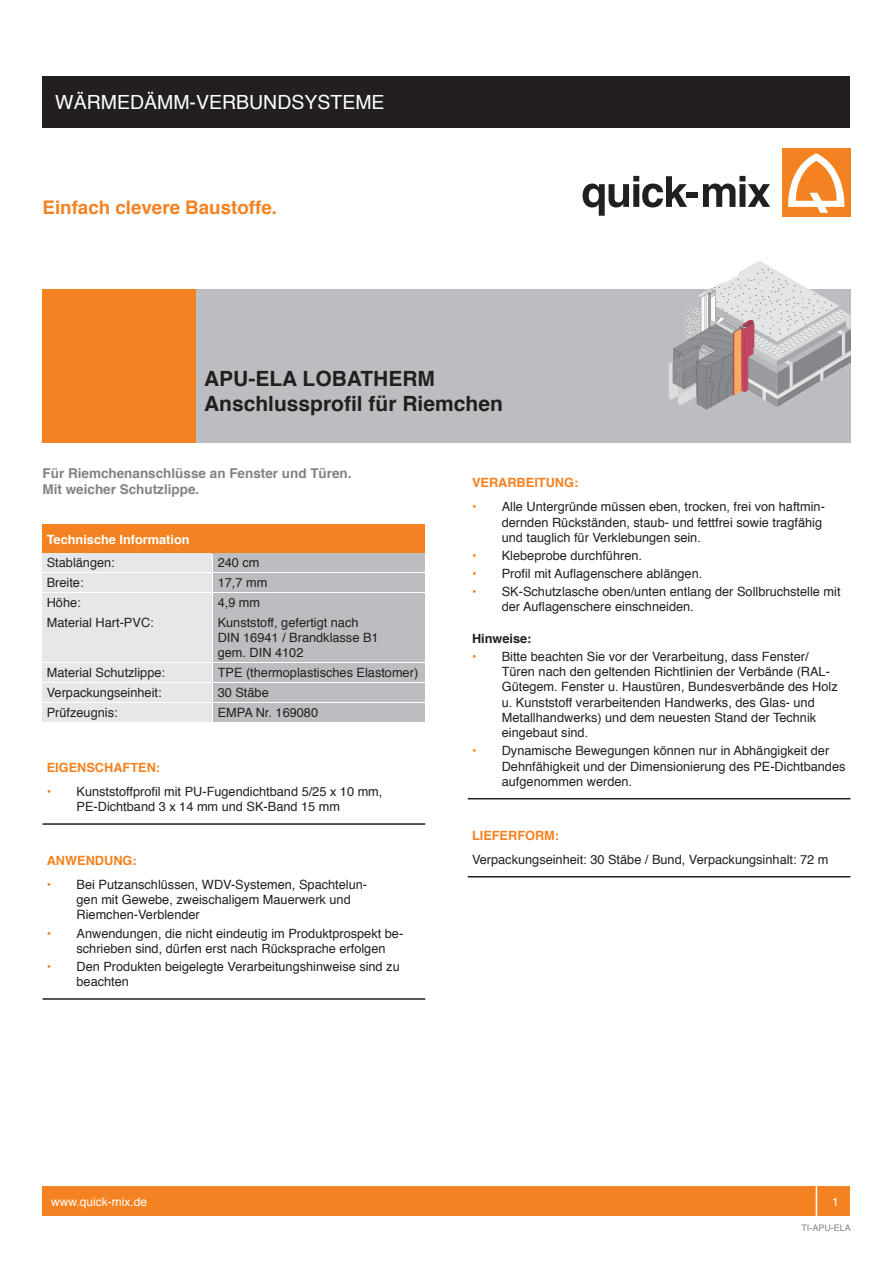
<style>
.page{position:relative;width:893px;height:1263px;background:#fff}
.page>*{position:absolute;margin:0;border:0;box-sizing:border-box;transform-origin:0 0}
.t1{font:700 21px "Helvetica";color:#231f20}
.t2{font:19.5px "Helvetica";color:#fff}
.t3{font:700 18.75px "Helvetica";color:#f58220}
.t4{font:700 13.5px "Helvetica";color:#808285}
.t5{font:12.75px/15.3px "Helvetica";color:#231f20}
.t6{font:700 12.75px "Helvetica";color:#f58220}
.t7{font:700 12.75px "Helvetica";color:#fff}
.t8{font:700 12.75px "Helvetica";color:#231f20}
.t9{font:12px "Helvetica";color:#fff}
.t10{font:9px "Helvetica";color:#808285}
</style>
<div class="page">
<div style="left:43px;top:77px;width:807px;height:51px;background:#231f20"></div>
<svg style="left:583px;top:176px;width:104px;height:40px"></svg>
<div style="left:686px;top:192px;width:12px;height:6px;background:#231f20"></div>
<svg style="left:703px;top:176px;width:67px;height:31px"></svg>
<div style="left:782px;top:149px;width:68px;height:68px;background:#f58220"></div>
<svg style="left:788px;top:153px;width:57px;height:60px"></svg>
<div style="left:43px;top:1186px;width:807px;height:30px;background:#f58220"></div>
<div style="left:816px;top:1181px;width:39px;height:40px;border:2px solid #fff"></div>
<div style="left:191px;top:289px;width:659px;height:153px;background:#bcbdc0"></div>
<div style="left:43px;top:289px;width:153px;height:153px;background:#f58220"></div>
<img style="left:669px;top:261px;width:181px;height:149px">
<div style="left:43px;top:524px;width:382px;height:30px;background:#f58220"></div>
<div style="left:43px;top:554px;width:169px;height:18px;background:#e6e7e9"></div>
<div style="left:213px;top:554px;width:212px;height:18px;background:#bcbdc0"></div>
<div style="left:43px;top:573px;width:169px;height:19px;background:#e6e7e9"></div>
<div style="left:213px;top:573px;width:212px;height:19px;background:#bcbdc0"></div>
<div style="left:43px;top:593px;width:169px;height:19px;background:#e6e7e9"></div>
<div style="left:213px;top:593px;width:212px;height:19px;background:#bcbdc0"></div>
<div style="left:43px;top:613px;width:169px;height:49px;background:#e6e7e9"></div>
<div style="left:213px;top:613px;width:212px;height:49px;background:#bcbdc0"></div>
<div style="left:43px;top:663px;width:169px;height:19px;background:#e6e7e9"></div>
<div style="left:213px;top:663px;width:212px;height:19px;background:#bcbdc0"></div>
<div style="left:43px;top:683px;width:169px;height:18px;background:#e6e7e9"></div>
<div style="left:213px;top:683px;width:212px;height:18px;background:#bcbdc0"></div>
<div style="left:43px;top:703px;width:169px;height:18px;background:#e6e7e9"></div>
<div style="left:213px;top:703px;width:212px;height:18px;background:#bcbdc0"></div>
<hr style="left:43px;top:823px;width:382px;height:2px;background:#231f20">
<hr style="left:43px;top:998px;width:382px;height:2px;background:#231f20">
<hr style="left:468px;top:798px;width:382px;height:1px;background:#231f20">
<hr style="left:468px;top:876px;width:382px;height:1px;background:#231f20">
<p class="t2" style="left:55px;top:87px;width:331px">WÄRMEDÄMM-VERBUNDSYSTEME</p>
<p class="t3" style="left:43px;top:192px;width:236px">Einfach clevere Baustoffe.</p>
<p class="t1" style="left:204px;top:361px;width:232px">APU-ELA LOBATHERM</p>
<p class="t1" style="left:204px;top:387px;width:300px">Anschlussprofil für Riemchen</p>
<p class="t4" style="left:43px;top:462px;width:311px">Für Riemchenanschlüsse an Fenster und Türen.</p>
<p class="t4" style="left:43px;top:478px;width:158px">Mit weicher Schutzlippe.</p>
<p class="t7" style="left:47px;top:529px;width:144px">Technische Information</p>
<p class="t5" style="left:47px;top:556px;width:70px">Stablängen:</p>
<p class="t5" style="left:218px;top:556px;width:43px">240 cm</p>
<p class="t5" style="left:47px;top:575px;width:38px">Breite:</p>
<p class="t5" style="left:218px;top:575px;width:51px">17,7 mm</p>
<p class="t5" style="left:47px;top:595px;width:36px">Höhe:</p>
<p class="t5" style="left:218px;top:595px;width:44px">4,9 mm</p>
<p class="t5" style="left:47px;top:615px;width:108px">Material Hart-PVC:</p>
<p class="t5" style="left:218px;top:615px;width:142px">Kunststoff, gefertigt nach</p>
<p class="t5" style="left:218px;top:630px;width:162px">DIN 16941 / Brandklasse B1</p>
<p class="t5" style="left:218px;top:646px;width:87px">gem. DIN 4102</p>
<p class="t5" style="left:47px;top:665px;width:120px">Material Schutzlippe:</p>
<p class="t5" style="left:218px;top:665px;width:202px">TPE (thermoplastisches Elastomer)</p>
<p class="t5" style="left:47px;top:685px;width:116px">Verpackungseinheit:</p>
<p class="t5" style="left:218px;top:685px;width:53px">30 Stäbe</p>
<p class="t5" style="left:47px;top:705px;width:72px">Prüfzeugnis:</p>
<p class="t5" style="left:218px;top:705px;width:102px">EMPA Nr. 169080</p>
<p class="t6" style="left:47px;top:757px;width:115px">EIGENSCHAFTEN:</p>
<p class="t6" style="left:47px;top:781px;width:6px">•</p>
<p class="t5" style="left:77px;top:784px;width:307px">Kunststoffprofil mit PU-Fugendichtband 5/25 x 10 mm,</p>
<p class="t5" style="left:77px;top:799px;width:265px">PE-Dichtband 3 x 14 mm und SK-Band 15 mm</p>
<p class="t6" style="left:47px;top:850px;width:91px">ANWENDUNG:</p>
<p class="t6" style="left:47px;top:874px;width:6px">•</p>
<p class="t5" style="left:77px;top:877px;width:292px">Bei Putzanschlüssen, WDV-Systemen, Spachtelun&shy;gen mit Gewebe, zweischaligem Mauerwerk und<br>Riemchen-Verblender</p>
<p class="t6" style="left:47px;top:923px;width:6px">•</p>
<p class="t5" style="left:77px;top:926px;width:328px">Anwendungen, die nicht eindeutig im Produktprospekt be&shy;schrieben sind, dürfen erst nach Rücksprache erfolgen</p>
<p class="t6" style="left:47px;top:956px;width:6px">•</p>
<p class="t5" style="left:77px;top:959px;width:325px">Den Produkten beigelegte Verarbeitungshinweise sind zu beachten</p>
<p class="t6" style="left:472px;top:473px;width:108px">VERARBEITUNG:</p>
<p class="t6" style="left:472px;top:497px;width:6px">•</p>
<p class="t5" style="left:502px;top:500px;width:325px">Alle Untergründe müssen eben, trocken, frei von haftmin&shy;dernden Rückständen, staub- und fettfrei sowie tragfähig und tauglich für Verklebungen sein.</p>
<p class="t6" style="left:472px;top:545px;width:6px">•</p>
<p class="t5" style="left:502px;top:548px;width:142px">Klebeprobe durchführen.</p>
<p class="t6" style="left:472px;top:563px;width:6px">•</p>
<p class="t5" style="left:502px;top:566px;width:202px">Profil mit Auflagenschere ablängen.</p>
<p class="t6" style="left:472px;top:581px;width:6px">•</p>
<p class="t5" style="left:502px;top:584px;width:340px">SK-Schutzlasche oben/unten entlang der Sollbruchstelle mit der Auflagenschere einschneiden.</p>
<p class="t8" style="left:472px;top:628px;width:61px">Hinweise:</p>
<p class="t6" style="left:472px;top:646px;width:6px">•</p>
<p class="t5" style="left:502px;top:649px;width:337px">Bitte beachten Sie vor der Verarbeitung, dass Fenster/ Türen nach den geltenden Richtlinien der Verbände (RAL-Gütegem. Fenster u. Haustüren, Bundesverbände des Holz u. Kunststoff verarbeitenden Handwerks, des Glas- und Metallhandwerks) und dem neuesten Stand der Technik eingebaut sind.</p>
<p class="t6" style="left:472px;top:740px;width:6px">•</p>
<p class="t5" style="left:502px;top:744px;width:345px">Dynamische Bewegungen können nur in Abhängigkeit der<br>Dehnfähigkeit und der Dimensionierung des PE-Dichtbandes aufgenommen werden.</p>
<p class="t6" style="left:472px;top:825px;width:89px">LIEFERFORM:</p>
<p class="t5" style="left:472px;top:852px;width:358px">Verpackungseinheit: 30 Stäbe / Bund, Verpackungsinhalt: 72 m</p>
<p class="t9" style="left:51px;top:1192px;width:98px">www.quick-mix.de</p>
<p class="t9" style="left:832px;top:1192px;width:8px">1</p>
<p class="t10" style="left:801px;top:1221px;width:51px">TI-APU-ELA</p>
</div>
